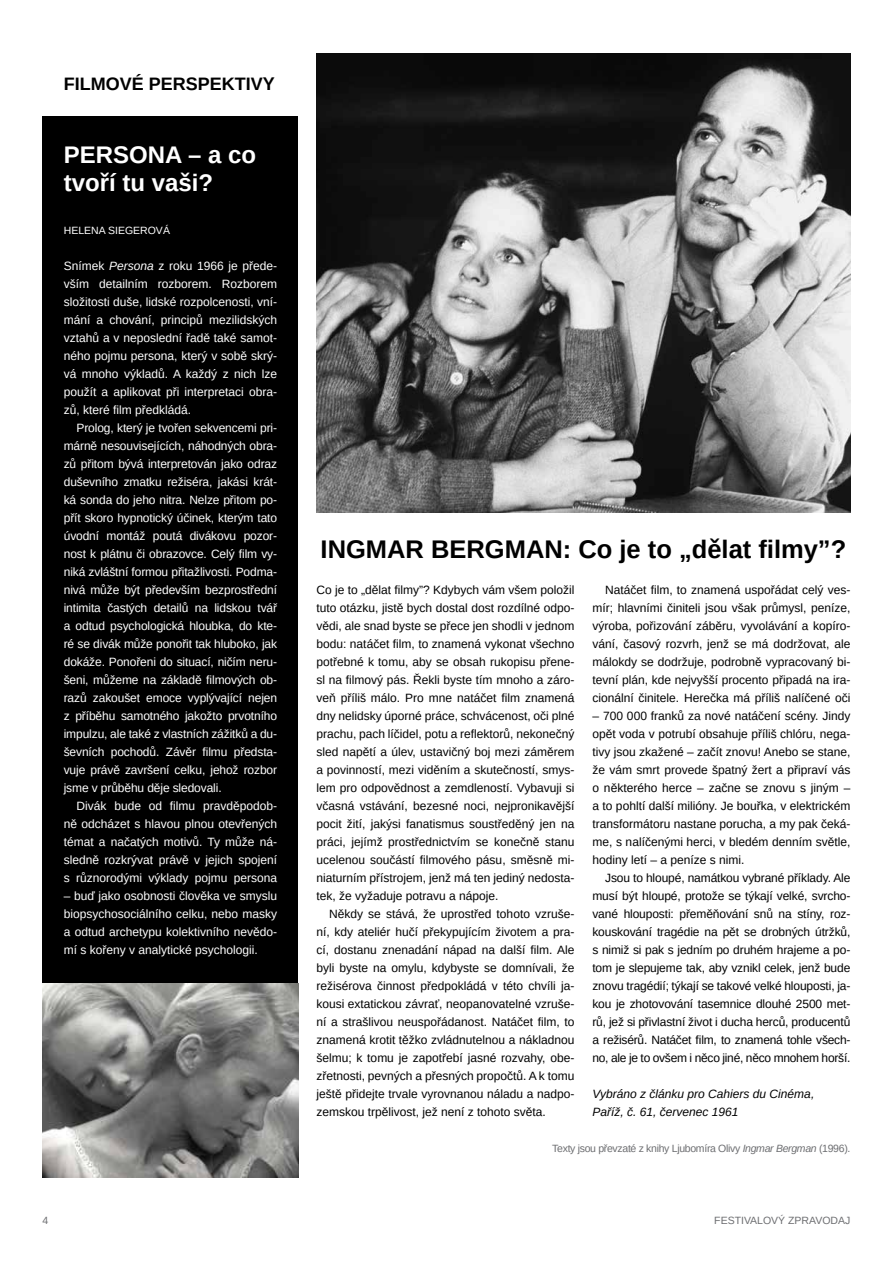
<style>
.page{position:relative;width:893px;height:1263px;background:#fff}
.page>*{position:absolute;margin:0;border:0;box-sizing:border-box;transform-origin:0 0}
.t1{font:700 25.5px "Arimo";color:#000}
.t2{font:700 24px/28.8px "Arimo";color:#fff}
.t3{font:700 18px "Arimo";color:#000}
.t4{font:12px/18px "Arimo";color:#000;text-align:justify}
.t5{font:12px/18px "Arimo";color:#fff;text-align:justify}
.t6{font:italic 12px/18px "Arimo";color:#000}
.t7{font:10.5px "Arimo";letter-spacing:-.03em;color:#6d6e71}
.t8{font:10.5px "Arimo";color:#6d6e71}
.t9{font:10.5px "Arimo";color:#fff}
.s1{font-style:italic}
</style>
<div class="page">
<div style="left:43px;top:116px;width:255px;height:892px;background:#000"></div>
<img style="left:43px;top:983px;width:255px;height:195px">
<img style="left:316px;top:54px;width:534px;height:458px">
<h3 class="t3" style="left:64px;top:71px;width:213px">FILMOVÉ PERSPEKTIVY</h3>
<h2 class="t2" style="left:64px;top:140px;width:194px">PERSONA – a co tvoří tu vaši?</h2>
<p class="t9" style="left:64px;top:224px;width:108px">HELENA SIEGEROVÁ</p>
<p class="t5" style="left:64px;top:257px;width:215px">Snímek <span class="s1">Persona</span> z roku 1966 je přede&shy;vším detailním rozborem. Rozborem složitosti duše, lidské rozpolcenosti, vní&shy;mání a chování, principů mezilidských vztahů a v neposlední řadě také samot&shy;ného pojmu persona, který v sobě skrý&shy;vá mnoho výkladů. A každý z nich lze použít a aplikovat při interpretaci obra&shy;zů, které film předkládá.</p>
<p class="t5" style="left:64px;top:419px;width:215px;text-indent:13px">Prolog, který je tvořen sekvencemi pri&shy;márně nesouvisejících, náhodných obra&shy;zů přitom bývá interpretován jako odraz duševního zmatku režiséra, jakási krát&shy;ká sonda do jeho nitra. Nelze přitom po&shy;přít skoro hypnotický účinek, kterým tato úvodní montáž poutá divákovu pozor&shy;nost k plátnu či obrazovce. Celý film vy&shy;niká zvláštní formou přitažlivosti. Podma&shy;nivá může být především bezprostřední intimita častých detailů na lidskou tvář a odtud psychologická hloubka, do kte&shy;ré se divák může ponořit tak hluboko, jak dokáže. Ponořeni do situací, ničím neru&shy;šeni, můžeme na základě filmových ob&shy;razů zakoušet emoce vyplývající nejen z příběhu samotného jakožto prvotního impulzu, ale také z vlastních zážitků a du&shy;ševních pochodů. Závěr filmu předsta&shy;vuje právě završení celku, jehož rozbor jsme v průběhu děje sledovali.</p>
<p class="t5" style="left:64px;top:797px;width:215px;text-indent:13px">Divák bude od filmu pravděpodob&shy;ně odcházet s hlavou plnou otevřených témat a načatých motivů. Ty může ná&shy;sledně rozkrývat právě v jejich spojení s různorodými výklady pojmu persona</p>
<p class="t5" style="left:64px;top:887px;width:215px">– buď jako osobnosti člověka ve smyslu biopsychosociálního celku, nebo masky a odtud archetypu kolektivního nevědo&shy;mí s kořeny v analytické psychologii.</p>
<h1 class="t1" style="left:321px;top:532px;width:527px">INGMAR BERGMAN: Co je to „dělat filmy”?</h1>
<p class="t4" style="left:316px;top:581px;width:260px">Co je to „dělat filmy”? Kdybych vám všem položil tuto otázku, jistě bych dostal dost rozdílné odpo&shy;vědi, ale snad byste se přece jen shodli v jednom bodu: natáčet film, to znamená vykonat všechno potřebné k tomu, aby se obsah rukopisu přene&shy;sl na filmový pás. Řekli byste tím mnoho a záro&shy;veň příliš málo. Pro mne natáčet film znamená dny nelidsky úporné práce, schvácenost, oči plné prachu, pach líčidel, potu a reflektorů, nekonečný sled napětí a úlev, ustavičný boj mezi záměrem a povinností, mezi viděním a skutečností, smys&shy;lem pro odpovědnost a zemdleností. Vybavuji si včasná vstávání, bezesné noci, nejpronikavější pocit žití, jakýsi fanatismus soustředěný jen na práci, jejímž prostřednictvím se konečně stanu ucelenou součástí filmového pásu, směsně mi&shy;niaturním přístrojem, jenž má ten jediný nedosta&shy;tek, že vyžaduje potravu a nápoje.</p>
<p class="t4" style="left:316px;top:905px;width:260px;text-indent:13px">Někdy se stává, že uprostřed tohoto vzruše&shy;ní, kdy ateliér hučí překypujícím životem a pra&shy;cí, dostanu znenadání nápad na další film. Ale byli byste na omylu, kdybyste se domnívali, že režisérova činnost předpokládá v této chvíli ja&shy;kousi extatickou závrať, neopanovatelné vzruše&shy;ní a strašlivou neuspořádanost. Natáčet film, to znamená krotit těžko zvládnutelnou a nákladnou šelmu; k tomu je zapotřebí jasné rozvahy, obe&shy;zřetnosti, pevných a přesných propočtů. A k tomu ještě přidejte trvale vyrovnanou náladu a nadpo&shy;zemskou trpělivost, jež není z tohoto světa.</p>
<p class="t4" style="left:592px;top:581px;width:259px;text-indent:13px">Natáčet film, to znamená uspořádat celý ves&shy;mír; hlavními činiteli jsou však průmysl, peníze, výroba, pořizování záběru, vyvolávání a kopíro&shy;vání, časový rozvrh, jenž se má dodržovat, ale málokdy se dodržuje, podrobně vypracovaný bi&shy;tevní plán, kde nejvyšší procento připadá na ira&shy;cionální činitele. Herečka má příliš nalíčené oči</p>
<p class="t4" style="left:592px;top:707px;width:259px">– 700 000 franků za nové natáčení scény. Jindy opět voda v potrubí obsahuje příliš chlóru, nega&shy;tivy jsou zkažené – začít znovu! Anebo se stane, že vám smrt provede špatný žert a připraví vás o některého herce – začne se znovu s jiným – a to pohltí další milióny. Je bouřka, v elektrickém transformátoru nastane porucha, a my pak čeká&shy;me, s nalíčenými herci, v bledém denním světle, hodiny letí – a peníze s nimi.</p>
<p class="t4" style="left:592px;top:869px;width:259px;text-indent:13px">Jsou to hloupé, namátkou vybrané příklady. Ale musí být hloupé, protože se týkají velké, svrcho&shy;vané hlouposti: přeměňování snů na stíny, roz&shy;kouskování tragédie na pět se drobných útržků, s nimiž si pak s jedním po druhém hrajeme a po&shy;tom je slepujeme tak, aby vznikl celek, jenž bude znovu tragédií; týkají se takové velké hlouposti, ja&shy;kou je zhotovování tasemnice dlouhé 2500 met&shy;rů, jež si přivlastní život i ducha herců, producentů a režisérů. Natáčet film, to znamená tohle všech&shy;no, ale je to ovšem i něco jiné, něco mnohem horší.</p>
<p class="t6" style="left:592px;top:1085px;width:223px">Vybráno z článku pro Cahiers du Cinéma,<br>Paříž, č. 61, červenec 1961</p>
<p class="t7" style="left:552px;top:1142px;width:300px">Texty jsou převzaté z knihy Ljubomíra Olivy <span class="s1">Ingmar Bergman</span> (1996).</p>
<p class="t7" style="left:43px;top:1214px;width:7px">4</p>
<p class="t8" style="left:714px;top:1214px;width:138px">FESTIVALOVÝ ZPRAVODAJ</p>
</div>
